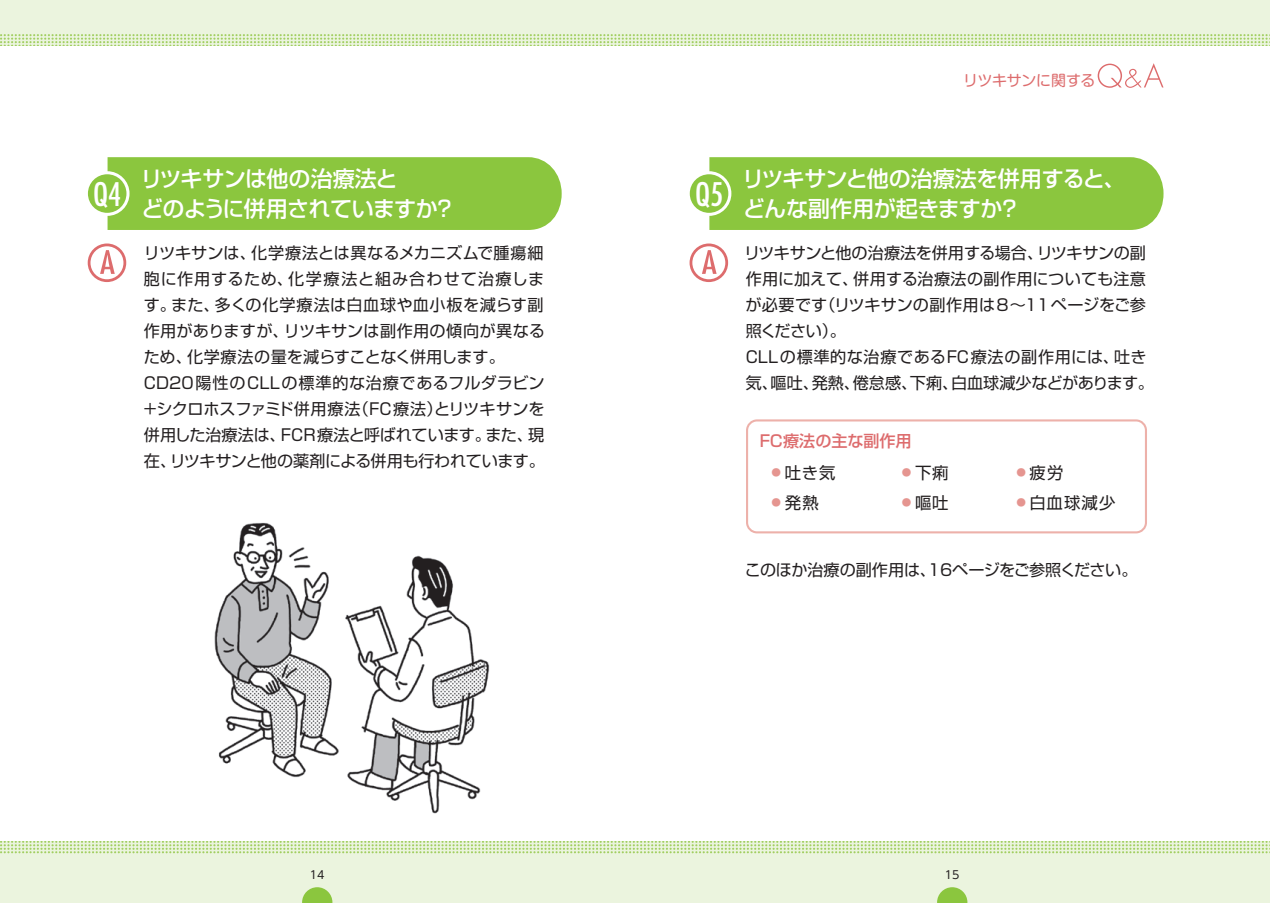
<style>
.page{position:relative;width:1270px;height:903px;background:#fff}
.page>*{position:absolute;margin:0;border:0;box-sizing:border-box;transform-origin:0 0}
.t1{font:500 condensed 31.68px "Futura";color:#fff}
.t2{font:500 22.05px/29.8px "Shin Go Pro";letter-spacing:-.025em;color:#fff}
.t3{font:16.45px "Shin Go Pro";letter-spacing:.06em;color:#231f20}
.t4{font:16.1px/26.1px "Shin Go Pro";color:#231f20}
.t5{font:500 16.1px "Shin Go Pro";color:#dd6c6d}
.t6{font:14.88px "Shin M Go Pro";letter-spacing:-.015em;color:#dd6c6d}
.t7{font:11.2px "UD Shin Go Pro";color:#231f20}
</style>
<div class="page">
<div style="left:0;top:0;width:635px;height:903px;background:#ebf4de"></div>
<div style="left:0;top:46px;width:635px;height:795px;background:#fff"></div>
<img style="left:214px;top:522px;width:276px;height:280px">
<svg style="left:302px;top:887px;width:30px;height:16px"></svg>
<div style="left:108px;top:157px;width:454px;height:73px;background:#8bc63e"></div>
<svg style="left:88px;top:243px;width:38px;height:39px"></svg>
<div style="left:91px;top:246px;width:32px;height:33px;background:#fff;border-radius:50%"></div>
<svg style="left:100px;top:250px;width:15px;height:24px"></svg>
<div style="left:85px;top:171px;width:45px;height:45px;border:6px solid #fff;border-radius:50%"></div>
<div style="left:88px;top:174px;width:38px;height:39px;background:#8bc63e;border-radius:50%"></div>
<div style="left:635px;top:0;width:635px;height:903px;background:#ebf4de"></div>
<svg style="left:0;top:802px;width:1270px;height:51px"></svg>
<div style="left:635px;top:46px;width:635px;height:795px;background:#fff"></div>
<div style="left:746px;top:419px;width:401px;height:114px;border:2px solid #edb1aa;border-radius:10px"></div>
<svg style="left:0;top:34px;width:1270px;height:54px"></svg>
<div style="left:709px;top:157px;width:454px;height:73px;background:#8bc63e"></div>
<svg style="left:690px;top:243px;width:38px;height:39px"></svg>
<div style="left:692px;top:246px;width:33px;height:33px;background:#fff;border-radius:50%"></div>
<svg style="left:702px;top:250px;width:15px;height:24px"></svg>
<svg style="left:937px;top:887px;width:30px;height:16px"></svg>
<div style="left:687px;top:171px;width:44px;height:45px;border:6px solid #fff;border-radius:50%"></div>
<div style="left:690px;top:174px;width:38px;height:39px;background:#8bc63e;border-radius:50%"></div>
<p class="t6" style="left:963px;top:68px;width:134px">リツキサンに関する</p>
<h2 class="t2" style="left:140px;top:161px;width:317px">リツキサンは他の治療法と<br>どのように併用されていますか？</h2>
<h1 class="t1" style="left:93px;top:174px;width:30px">Q4</h1>
<h1 class="t1" style="left:695px;top:174px;width:30px">Q5</h1>
<p class="t4" style="left:142px;top:238px;width:404px">リツキサンは、化学療法とは異なるメカニズムで腫瘍細胞に作用するため、化学療法と組み合わせて治療します。また、多くの化学療法は白血球や血小板を減らす副作用がありますが、リツキサンは副作用の傾向が異なるため、化学療法の量を減らすことなく併用します。<br>CD20陽性のCLLの標準的な治療であるフルダラビン＋シクロホスファミド併用療法（FC療法）とリツキサンを併用した治療法は、FCR療法と呼ばれています。また、現在、リツキサンと他の薬剤による併用も行われています。</p>
<h2 class="t2" style="left:742px;top:161px;width:385px">リツキサンと他の治療法を併用すると、どんな副作用が起きますか？</h2>
<p class="t4" style="left:744px;top:238px;width:411px">リツキサンと他の治療法を併用する場合、リツキサンの副作用に加えて、併用する治療法の副作用についても注意が必要です（リツキサンの副作用は8～11ページをご参照ください）。<br>CLLの標準的な治療であるFC療法の副作用には、吐き気、嘔吐、発熱、倦怠感、下痢、白血球減少などがあります。</p>
<p class="t5" style="left:760px;top:427px;width:153px">FC療法の主な副作用</p>
<p class="t3" style="left:772px;top:459px;width:65px"><sup>●</sup> 吐き気</p>
<p class="t3" style="left:772px;top:489px;width:49px"><sup>●</sup> 発熱</p>
<p class="t3" style="left:902px;top:459px;width:48px"><sup>●</sup> 下痢</p>
<p class="t3" style="left:902px;top:489px;width:48px"><sup>●</sup> 嘔吐</p>
<p class="t3" style="left:1016px;top:459px;width:49px"><sup>●</sup> 疲労</p>
<p class="t3" style="left:1016px;top:489px;width:101px"><sup>●</sup> 白血球減少</p>
<p class="t4" style="left:745px;top:555px;width:394px">このほか治療の副作用は、16ページをご参照ください。</p>
<p class="t7" style="left:310px;top:866px;width:16px">14</p>
<p class="t7" style="left:945px;top:866px;width:16px">15</p>
</div>
